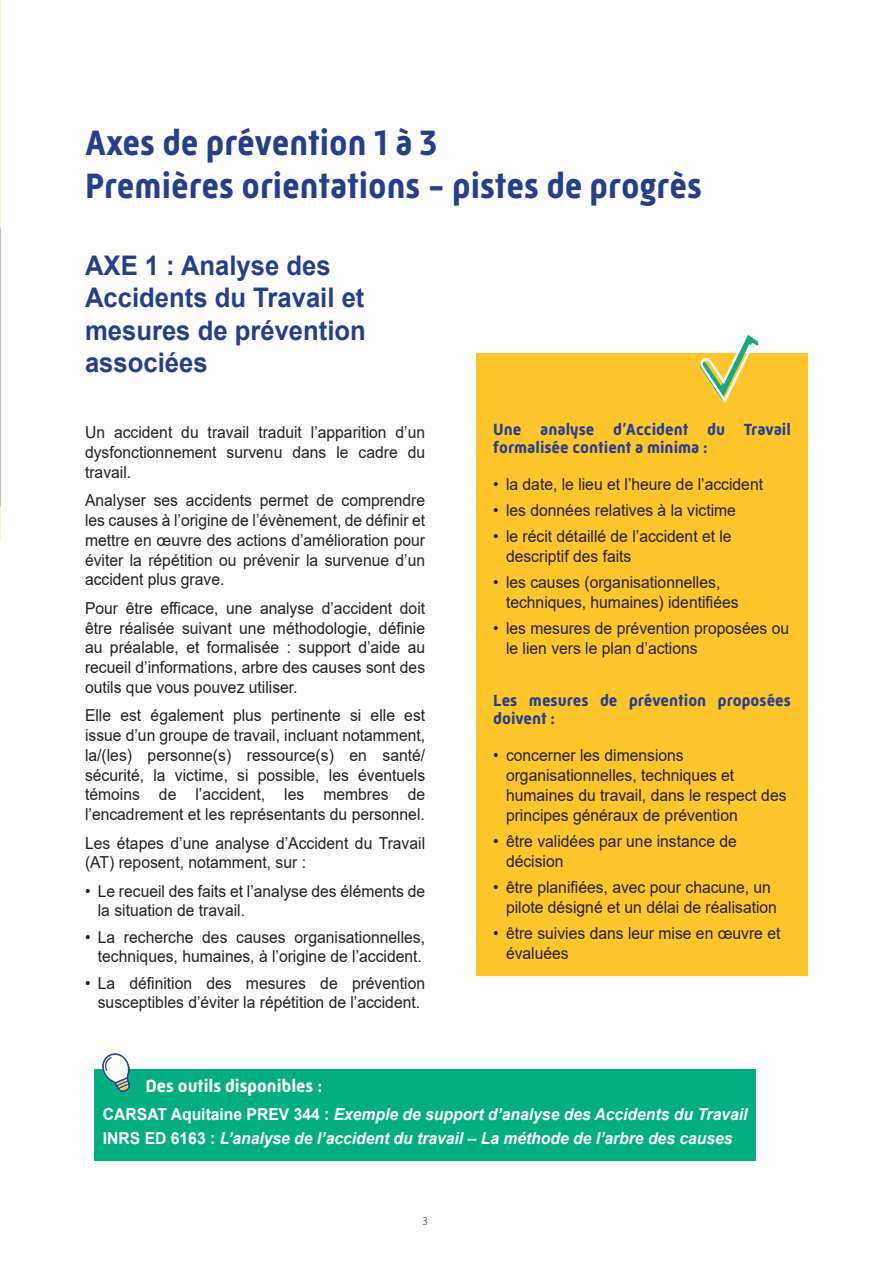
<style>
.page{position:relative;width:893px;height:1263px;background:#fff}
.page>*{position:absolute;margin:0;border:0;box-sizing:border-box;transform-origin:0 0}
.t1{font:700 36px/43.2px "Mic 32 New";color:#253f8e;scale:.95 1}
.t2{font:700 27px/32.4px "Arial";color:#253f8e;scale:.95 1}
.t3{font:700 18px "Mic 32 New";color:#fff}
.t4{font:16.5px/19.8px "Arial";color:#231f20;scale:.95 1}
.t5{font:italic 700 16.5px/24px "Arial";color:#fff;scale:.95 1}
.t6{font:700 16.5px/18px "Mic 32 New";color:#253f8e}
.t7{font:300 semi-condensed 12px "Myriad Pro";color:#231f20}
.s1{font-style:normal}
</style>
<div class="page">
<div style="left:94px;top:1069px;width:662px;height:92px;background:#03af80"></div>
<img style="left:102px;top:1053px;width:27px;height:38px">
<div style="left:476px;top:353px;width:332px;height:622px;background:#fec62a"></div>
<img style="left:700px;top:334px;width:59px;height:69px">
<h1 class="t1" style="left:85px;top:121px;width:651px">Axes de prévention 1 à 3<br>Premières orientations - pistes de progrès</h1>
<h2 class="t2" style="left:85px;top:249px;width:297px">AXE 1 : Analyse des<br>Accidents du Travail et mesures de prévention associées</h2>
<p class="t4" style="left:85px;top:422px;width:360px;text-align:justify">Un accident du travail traduit l’apparition d’un dysfonctionnement survenu dans le cadre du travail.</p>
<p class="t4" style="left:85px;top:490px;width:360px;text-align:justify">Analyser ses accidents permet de comprendre les causes à l’origine de l’évènement, de définir et mettre en œuvre des actions d’amélioration pour éviter la répétition ou prévenir la survenue d’un accident plus grave.</p>
<p class="t4" style="left:85px;top:598px;width:360px;text-align:justify">Pour être efficace, une analyse d’accident doit être réalisée suivant une méthodologie, définie au préalable, et formalisée : support d’aide au recueil d’informations, arbre des causes sont des outils que vous pouvez utiliser.</p>
<p class="t4" style="left:85px;top:705px;width:360px;text-align:justify">Elle est également plus pertinente si elle est issue d’un groupe de travail, incluant notamment, la/(les) personne(s) ressource(s) en santé/ sécurité, la victime, si possible, les éventuels témoins de l’accident, les membres de l’encadrement et les représentants du personnel.</p>
<p class="t4" style="left:85px;top:833px;width:359px">Les étapes d’une analyse d’Accident du Travail (AT) reposent, notamment, sur :</p>
<p class="t4" style="left:98px;top:881px;width:346px;text-indent:-13px">• Le recueil des faits et l’analyse des éléments de la situation de travail.</p>
<p class="t4" style="left:85px;top:927px;width:360px;text-align:center">• La recherche des causes organisationnelles, techniques, humaines, à l’origine de l’accident.</p>
<p class="t4" style="left:85px;top:973px;width:360px;text-align:center">• La définition des mesures de prévention susceptibles d’éviter la répétition de l’accident.</p>
<p class="t6" style="left:493px;top:420px;width:299px">Une analyse d’Accident du Travail formalisée contient a minima :</p>
<p class="t4" style="left:493px;top:474px;width:285px">• la date, le lieu et l’heure de l’accident</p>
<p class="t4" style="left:493px;top:500px;width:257px">• les données relatives à la victime</p>
<p class="t4" style="left:506px;top:526px;width:239px;text-indent:-13px">• le récit détaillé de l’accident et le descriptif des faits</p>
<p class="t4" style="left:506px;top:572px;width:246px;text-indent:-13px">• les causes (organisationnelles, techniques, humaines) identifiées</p>
<p class="t4" style="left:506px;top:618px;width:300px;text-indent:-13px">• les mesures de prévention proposées ou le lien vers le plan d’actions</p>
<p class="t6" style="left:493px;top:692px;width:299px">Les mesures de prévention proposées doivent :</p>
<p class="t4" style="left:506px;top:745px;width:297px;text-indent:-13px">• concerner les dimensions organisationnelles, techniques et humaines du travail, dans le respect des principes généraux de prévention</p>
<p class="t4" style="left:506px;top:831px;width:245px;text-indent:-13px">• être validées par une instance de décision</p>
<p class="t4" style="left:506px;top:877px;width:287px;text-indent:-13px">• être planifiées, avec pour chacune, un pilote désigné et un délai de réalisation</p>
<p class="t4" style="left:506px;top:923px;width:290px;text-indent:-13px">• être suivies dans leur mise en œuvre et évaluées</p>
<p class="t3" style="left:145px;top:1075px;width:178px">Des outils disponibles :</p>
<p class="t5" style="left:103px;top:1103px;width:680px"><span class="s1">CARSAT Aquitaine PREV 344 :</span> Exemple de support d’analyse des Accidents du Travail<br><span class="s1">INRS ED 6163 :</span> L’analyse de l’accident du travail – La méthode de l’arbre des causes</p>
<p class="t7" style="left:423px;top:1214px;width:7px">3</p>
</div>
